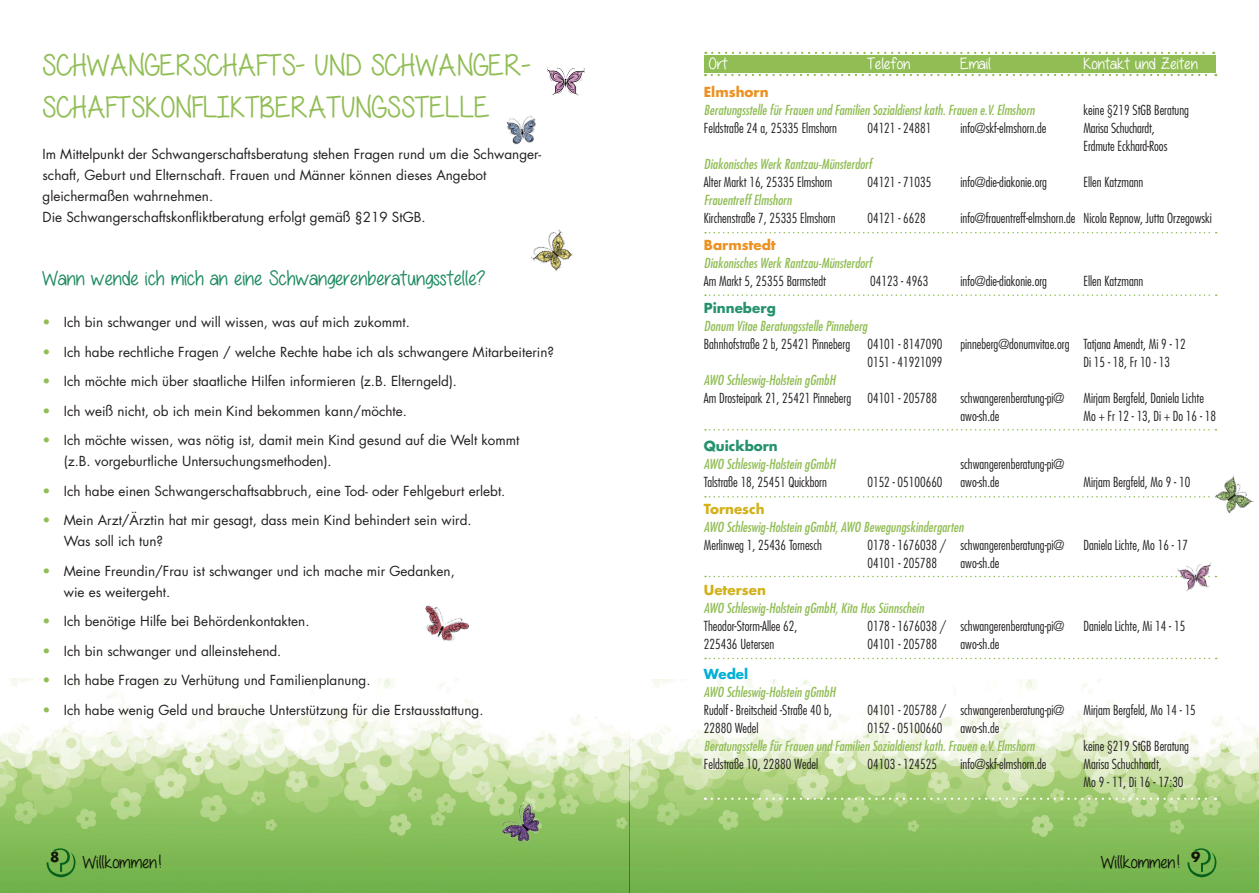
<style>
.page{position:relative;width:1259px;height:893px;background:#fff}
.page>*{position:absolute;margin:0;border:0;box-sizing:border-box;transform-origin:0 0}
.t1{font:30px/42px "All Things Pink";color:#90bd54}
.t2{font:21px "All Things Pink";color:#1e8b60}
.t3{font:18.3px "All Things Pink";color:#231f20}
.t4{font:16.5px "All Things Pink";color:#fff}
.t5{font:300 condensed 13.5px/18px "Futura";color:#231f20}
.t6{font:13.5px/21px "Futura";color:#231f20}
.t7{font:italic condensed 13.5px "Futura";color:#90bd54}
.t8{font:700 13.5px "Futura";color:#24926d}
.t9{font:700 13.5px "Futura";color:#ec9121}
.t10{font:700 13.5px "Futura";color:#d2b11a}
.t11{font:700 13.5px "Futura";color:#00b0d5}
.t12{font:700 13.5px "Futura";color:#231f20}
.s1{color:#90bd54}
</style>
<div class="page">
<img style="left:506px;top:115px;width:30px;height:30px">
<img style="left:0;top:678px;width:1259px;height:215px">
<div style="left:704px;top:55px;width:512px;height:18px;background:#90bd54"></div>
<img style="left:547px;top:67px;width:38px;height:29px">
<img style="left:531px;top:229px;width:42px;height:42px">
<svg style="left:712px;top:74px;width:504px;height:2px"></svg>
<svg style="left:712px;top:52px;width:502px;height:2px"></svg>
<svg style="left:705px;top:232px;width:511px;height:1px"></svg>
<svg style="left:705px;top:294px;width:511px;height:2px"></svg>
<svg style="left:705px;top:429px;width:511px;height:2px"></svg>
<svg style="left:705px;top:496px;width:504px;height:1px"></svg>
<svg style="left:705px;top:576px;width:468px;height:1px"></svg>
<svg style="left:705px;top:798px;width:511px;height:2px"></svg>
<svg style="left:705px;top:658px;width:511px;height:1px"></svg>
<img style="left:1209px;top:475px;width:45px;height:39px">
<img style="left:425px;top:605px;width:45px;height:37px">
<img style="left:1175px;top:562px;width:43px;height:30px">
<img style="left:493px;top:795px;width:60px;height:60px">
<h1 class="t1" style="left:43px;top:44px;width:490px">SCHWANGERSCHAFTS- UND SCHWANGER-<br>SCHAFTSKONFLIKTBERATUNGSSTELLE</h1>
<p class="t6" style="left:43px;top:143px;width:500px">Im Mittelpunkt der Schwangerschaftsberatung stehen Fragen rund um die Schwanger&shy;schaft, Geburt und Elternschaft. Frauen und Männer können dieses Angebot gleichermaßen wahrnehmen.<br>Die Schwangerschaftskonfliktberatung erfolgt gemäß §219 StGB.</p>
<h2 class="t2" style="left:43px;top:267px;width:445px">Wann wende ich mich an eine Schwangerenberatungsstelle?</h2>
<p class="t6" style="left:43px;top:311px;width:369px"><span class="s1">•</span> Ich bin schwanger und will wissen, was auf mich zukommt.</p>
<p class="t6" style="left:43px;top:341px;width:513px"><span class="s1">•</span> Ich habe rechtliche Fragen / welche Rechte habe ich als schwangere Mitarbeiterin?</p>
<p class="t6" style="left:43px;top:370px;width:416px"><span class="s1">•</span> Ich möchte mich über staatliche Hilfen informieren (z.B. Elterngeld).</p>
<p class="t6" style="left:43px;top:400px;width:366px"><span class="s1">•</span> Ich weiß nicht, ob ich mein Kind bekommen kann/möchte.</p>
<p class="t6" style="left:64px;top:429px;width:457px;text-indent:-21px"><span class="s1">•</span> Ich möchte wissen, was nötig ist, damit mein Kind gesund auf die Welt kommt (z.B. vorgeburtliche Untersuchungsmethoden).</p>
<p class="t6" style="left:43px;top:480px;width:464px"><span class="s1">•</span> Ich habe einen Schwangerschaftsabbruch, eine Tod- oder Fehlgeburt erlebt.</p>
<p class="t6" style="left:64px;top:509px;width:409px;text-indent:-21px"><span class="s1">•</span> Mein Arzt/Ärztin hat mir gesagt, dass mein Kind behindert sein wird.<br>Was soll ich tun?</p>
<p class="t6" style="left:64px;top:560px;width:393px;text-indent:-21px"><span class="s1">•</span> Meine Freundin/Frau ist schwanger und ich mache mir Gedanken, wie es weitergeht.</p>
<p class="t6" style="left:43px;top:610px;width:268px"><span class="s1">•</span> Ich benötige Hilfe bei Behördenkontakten.</p>
<p class="t6" style="left:43px;top:640px;width:240px"><span class="s1">•</span> Ich bin schwanger und alleinstehend.</p>
<p class="t6" style="left:43px;top:669px;width:329px"><span class="s1">•</span> Ich habe Fragen zu Verhütung und Familienplanung.</p>
<p class="t6" style="left:43px;top:699px;width:442px"><span class="s1">•</span> Ich habe wenig Geld und brauche Unterstützung für die Erstausstattung.</p>
<p class="t4" style="left:709px;top:55px;width:21px">Ort</p>
<p class="t4" style="left:867px;top:55px;width:45px">Telefon</p>
<p class="t4" style="left:960px;top:55px;width:32px">Email</p>
<p class="t4" style="left:1083px;top:55px;width:116px">Kontakt und Zeiten</p>
<p class="t9" style="left:704px;top:82px;width:66px">Elmshorn</p>
<p class="t7" style="left:704px;top:101px;width:332px">Beratungsstelle für Frauen und Familien Sozialdienst kath. Frauen e.V. Elmshorn</p>
<p class="t5" style="left:1083px;top:100px;width:107px">keine §219 StGB Beratung</p>
<p class="t5" style="left:704px;top:118px;width:134px">Feldstraße 24 a, 25335 Elmshorn</p>
<p class="t5" style="left:867px;top:118px;width:65px">04121 - 24881</p>
<p class="t5" style="left:960px;top:118px;width:88px">info@skf-elmshorn.de</p>
<p class="t5" style="left:1083px;top:118px;width:85px">Marisa Schuchardt,<br>Erdmute Eckhard-Roos</p>
<p class="t7" style="left:704px;top:155px;width:169px">Diakonisches Werk Rantzau-Münsterdorf</p>
<p class="t5" style="left:704px;top:172px;width:130px">Alter Markt 16, 25335 Elmshorn</p>
<p class="t5" style="left:867px;top:172px;width:65px">04121 - 71035</p>
<p class="t5" style="left:960px;top:172px;width:88px">info@die-diakonie.org</p>
<p class="t5" style="left:1083px;top:172px;width:61px">Ellen Katzmann</p>
<p class="t7" style="left:704px;top:191px;width:89px">Frauentreff Elmshorn</p>
<p class="t5" style="left:704px;top:208px;width:133px">Kirchenstraße 7, 25335 Elmshorn</p>
<p class="t5" style="left:867px;top:208px;width:60px">04121 - 6628</p>
<p class="t5" style="left:960px;top:208px;width:253px">info@frauentreff-elmshorn.de Nicola Repnow, Jutta Orzegowski</p>
<p class="t9" style="left:704px;top:235px;width:73px">Barmstedt</p>
<p class="t7" style="left:704px;top:254px;width:169px">Diakonisches Werk Rantzau-Münsterdorf</p>
<p class="t5" style="left:704px;top:271px;width:124px">Am Markt 5, 25355 Barmstedt</p>
<p class="t5" style="left:870px;top:271px;width:60px">04123 - 4963</p>
<p class="t5" style="left:960px;top:271px;width:88px">info@die-diakonie.org</p>
<p class="t5" style="left:1083px;top:271px;width:61px">Ellen Katzmann</p>
<p class="t8" style="left:704px;top:298px;width:74px">Pinneberg</p>
<p class="t7" style="left:704px;top:317px;width:165px">Donum Vitae Beratungsstelle Pinneberg</p>
<p class="t5" style="left:704px;top:334px;width:148px">Bahnhofstraße 2 b, 25421 Pinneberg</p>
<p class="t5" style="left:867px;top:334px;width:77px">04101 - 8147090</p>
<p class="t5" style="left:960px;top:334px;width:227px">pinneberg@donumvitae.org Tatjana Amendt, Mi 9 - 12</p>
<p class="t5" style="left:867px;top:352px;width:77px">0151 - 41921099</p>
<p class="t5" style="left:1083px;top:352px;width:88px">Di 15 - 18, Fr 10 - 13</p>
<p class="t7" style="left:704px;top:371px;width:133px">AWO Schleswig-Holstein gGmbH</p>
<p class="t5" style="left:704px;top:388px;width:234px">Am Drosteipark 21, 25421 Pinneberg 04101 - 205788</p>
<p class="t5" style="left:960px;top:388px;width:105px">schwangerenberatung-pi@</p>
<p class="t5" style="left:1083px;top:388px;width:122px">Mirjam Bergfeld, Daniela Lichte</p>
<p class="t5" style="left:960px;top:406px;width:41px">awo-sh.de</p>
<p class="t5" style="left:1083px;top:406px;width:134px">Mo + Fr 12 - 13, Di + Do 16 - 18</p>
<p class="t8" style="left:704px;top:436px;width:75px">Quickborn</p>
<p class="t7" style="left:704px;top:455px;width:133px">AWO Schleswig-Holstein gGmbH</p>
<p class="t5" style="left:960px;top:454px;width:105px">schwangerenberatung-pi@</p>
<p class="t5" style="left:704px;top:472px;width:125px">Talstraße 18, 25451 Quickborn</p>
<p class="t5" style="left:867px;top:472px;width:77px">0152 - 05100660</p>
<p class="t5" style="left:960px;top:472px;width:41px">awo-sh.de</p>
<p class="t5" style="left:1083px;top:472px;width:108px">Mirjam Bergfeld, Mo 9 - 10</p>
<p class="t10" style="left:704px;top:499px;width:62px">Tornesch</p>
<p class="t7" style="left:704px;top:518px;width:261px">AWO Schleswig-Holstein gGmbH, AWO Bewegungskindergarten</p>
<p class="t5" style="left:704px;top:535px;width:120px">Merlinweg 1, 25436 Tornesch</p>
<p class="t5" style="left:867px;top:535px;width:198px">0178 - 1676038 / schwangerenberatung-pi@</p>
<p class="t5" style="left:1083px;top:535px;width:106px">Daniela Lichte, Mo 16 - 17</p>
<p class="t5" style="left:867px;top:553px;width:71px">04101 - 205788</p>
<p class="t5" style="left:960px;top:553px;width:41px">awo-sh.de</p>
<p class="t10" style="left:704px;top:580px;width:64px">Uetersen</p>
<p class="t7" style="left:704px;top:599px;width:221px">AWO Schleswig-Holstein gGmbH, Kita Hus Sünnschein</p>
<p class="t5" style="left:704px;top:616px;width:95px">Theodor-Storm-Allee 62,</p>
<p class="t5" style="left:867px;top:616px;width:198px">0178 - 1676038 / schwangerenberatung-pi@</p>
<p class="t5" style="left:1083px;top:616px;width:103px">Daniela Lichte, Mi 14 - 15</p>
<p class="t5" style="left:704px;top:634px;width:72px">225436 Uetersen</p>
<p class="t5" style="left:867px;top:634px;width:71px">04101 - 205788</p>
<p class="t5" style="left:960px;top:634px;width:41px">awo-sh.de</p>
<p class="t11" style="left:704px;top:664px;width:46px">Wedel</p>
<p class="t7" style="left:704px;top:683px;width:133px">AWO Schleswig-Holstein gGmbH</p>
<p class="t5" style="left:704px;top:700px;width:129px">Rudolf - Breitscheid -Straße 40 b,</p>
<p class="t5" style="left:867px;top:700px;width:198px">04101 - 205788 / schwangerenberatung-pi@</p>
<p class="t5" style="left:1083px;top:700px;width:114px">Mirjam Bergfeld, Mo 14 - 15</p>
<p class="t5" style="left:704px;top:718px;width:56px">22880 Wedel</p>
<p class="t5" style="left:867px;top:718px;width:77px">0152 - 05100660</p>
<p class="t5" style="left:960px;top:718px;width:41px">awo-sh.de</p>
<p class="t7" style="left:704px;top:737px;width:332px">Beratungsstelle für Frauen und Familien Sozialdienst kath. Frauen e.V. Elmshorn</p>
<p class="t5" style="left:1083px;top:736px;width:107px">keine §219 StGB Beratung</p>
<p class="t5" style="left:704px;top:754px;width:116px">Feldstraße 10, 22880 Wedel</p>
<p class="t5" style="left:867px;top:754px;width:71px">04103 - 124525</p>
<p class="t5" style="left:960px;top:754px;width:88px">info@skf-elmshorn.de</p>
<p class="t5" style="left:1083px;top:754px;width:102px">Marisa Schuchhardt,<br>Mo 9 - 11, Di 16 - 17:30</p>
<p class="t12" style="left:50px;top:847px;width:11px">8</p>
<h3 class="t3" style="left:83px;top:852px;width:81px">Willkommen!</h3>
<h3 class="t3" style="left:1101px;top:852px;width:101px">Willkommen! <sup>9</sup></h3>
</div>
